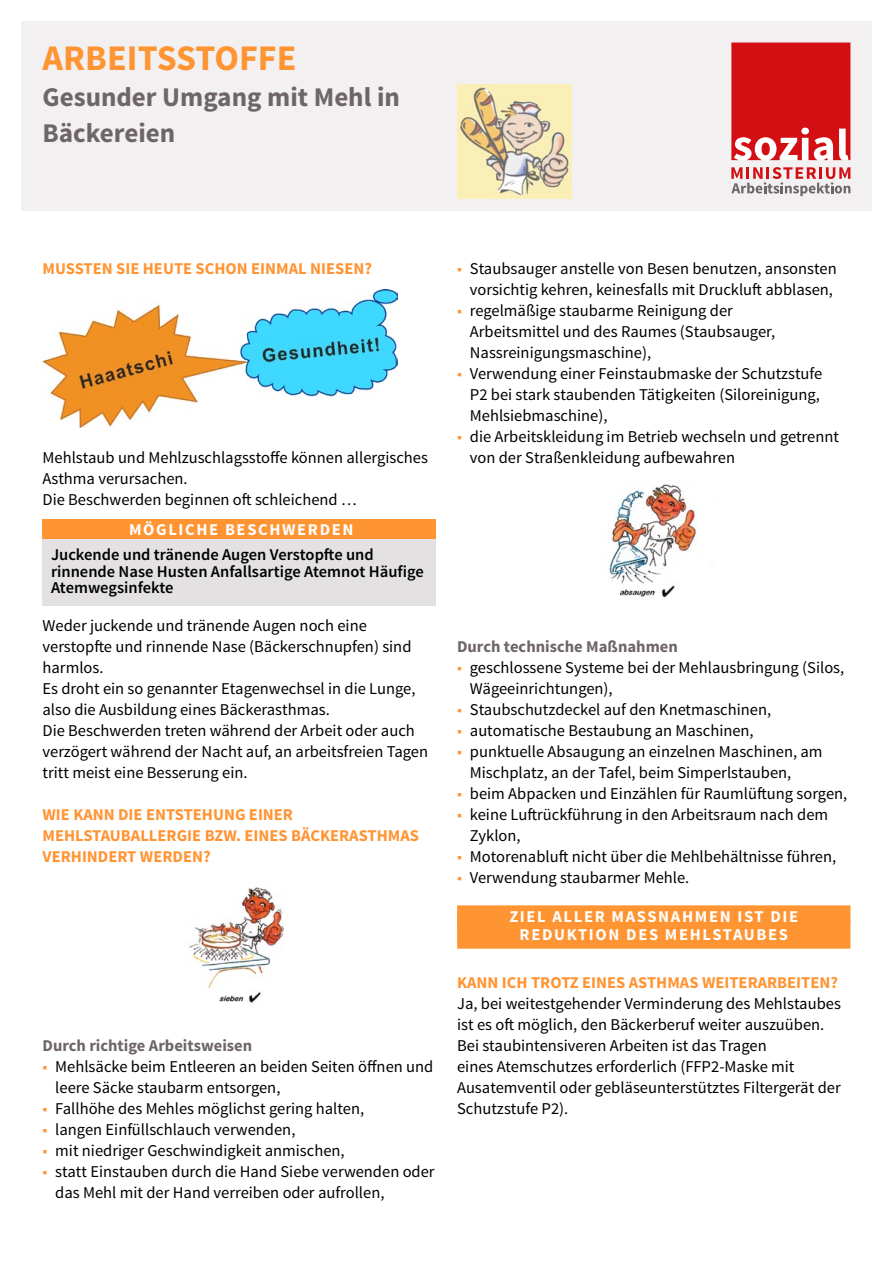
<style>
.page{position:relative;width:893px;height:1263px;background:#fff}
.page>*{position:absolute;margin:0;border:0;box-sizing:border-box;transform-origin:0 0}
.Titel{font:700 36px "Source Sans Pro";color:#ff9433}
.Zusatztitel{font:700 27px/36px "Source Sans Pro";color:#6e6569}
.Fließtext{font:16.5px/21px "Source Sans Pro";color:#000}
.Überschrift{font:700 16.5px/21px "Source Sans Pro";color:#ff9433}
.Info-Box{font:600 16.5px/16.5px "Source Sans Pro";color:#000}
.Überschrift_2{font:700 16.5px "Source Sans Pro";color:#6e6569}
.Wichtig-Box-Absatzli{font:700 16.5px/18px "Source Sans Pro";letter-spacing:.1em;color:#fff;text-align:center}
.Wichtig-Box-Überschr{font:700 16.5px "Source Sans Pro";letter-spacing:.1em;color:#fff}
.s1{color:#ff9433}
</style>
<div class="page">
<div style="left:21px;top:21px;width:851px;height:190px;background:#f2f0f1"></div>
<svg style="left:731px;top:43px;width:119px;height:117px;background:#d82a2e"></svg>
<svg style="left:731px;top:167px;width:119px;height:29px"></svg>
<img style="left:457px;top:85px;width:114px;height:114px">
<div style="left:43px;top:519px;width:393px;height:20px;background:#ff9433"></div>
<div style="left:43px;top:539px;width:393px;height:67px;background:#e4e1e3"></div>
<img style="left:43px;top:290px;width:355px;height:138px">
<img style="left:189px;top:881px;width:95px;height:122px">
<div style="left:457px;top:905px;width:393px;height:17px;background:#ff9433"></div>
<div style="left:457px;top:919px;width:393px;height:30px;background:#ff9433"></div>
<img style="left:608px;top:484px;width:89px;height:114px">
<h1 class="Titel" style="left:43px;top:34px;width:256px">ARBEITSSTOFFE</h1>
<h2 class="Zusatztitel" style="left:43px;top:80px;width:359px">Gesunder Umgang mit Mehl in<br>Bäckereien</h2>
<h1 class="Überschrift" style="left:43px;top:258px;width:331px">MUSSTEN SIE HEUTE SCHON EINMAL NIESEN?</h1>
<p class="Fließtext" style="left:43px;top:447px;width:387px">Mehlstaub und Mehlzuschlagsstoffe können allergisches<br>Asthma verursachen.</p>
<p class="Fließtext" style="left:43px;top:489px;width:316px">Die Beschwerden beginnen oft schleichend …</p>
<p class="Wichtig-Box-Überschr" style="left:129px;top:519px;width:226px">MÖGLICHE BESCHWERDEN</p>
<p class="Info-Box" style="left:51px;top:547px;width:374px">Juckende und tränende Augen Verstopfte und rinnende Nase Husten Anfallsartige Atemnot Häufige<br>Atemwegsinfekte</p>
<p class="Fließtext" style="left:43px;top:615px;width:370px">Weder juckende und tränende Augen noch eine verstopfte und rinnende Nase (Bäckerschnupfen) sind harmlos.</p>
<p class="Fließtext" style="left:43px;top:678px;width:374px">Es droht ein so genannter Etagenwechsel in die Lunge, also die Ausbildung eines Bäckerasthmas.</p>
<p class="Fließtext" style="left:43px;top:720px;width:387px">Die Beschwerden treten während der Arbeit oder auch verzögert während der Nacht auf, an arbeitsfreien Tagen tritt meist eine Besserung ein.</p>
<h1 class="Überschrift" style="left:43px;top:804px;width:378px">WIE KANN DIE ENTSTEHUNG EINER<br>MEHLSTAUBALLERGIE BZW. EINES BÄCKERASTHMAS<br>VERHINDERT WERDEN?</h1>
<h2 class="Überschrift_2" style="left:43px;top:1034px;width:211px">Durch richtige Arbeitsweisen</h2>
<p class="Fließtext" style="left:55px;top:1056px;width:380px;text-indent:-13px"><span class="s1">■</span> Mehlsäcke beim Entleeren an beiden Seiten öffnen und leere Säcke staubarm entsorgen,</p>
<p class="Fließtext" style="left:43px;top:1098px;width:323px"><span class="s1">■</span> Fallhöhe des Mehles möglichst gering halten,</p>
<p class="Fließtext" style="left:43px;top:1119px;width:254px"><span class="s1">■</span> langen Einfüllschlauch verwenden,</p>
<p class="Fließtext" style="left:43px;top:1140px;width:304px"><span class="s1">■</span> mit niedriger Geschwindigkeit anmischen,</p>
<p class="Fließtext" style="left:55px;top:1161px;width:381px;text-indent:-13px"><span class="s1">■</span> statt Einstauben durch die Hand Siebe verwenden oder das Mehl mit der Hand verreiben oder aufrollen,</p>
<p class="Fließtext" style="left:457px;top:258px;width:381px;text-align:center"><span class="s1">■</span> Staubsauger anstelle von Besen benutzen, ansonsten vorsichtig kehren, keinesfalls mit Druckluft abblasen,</p>
<p class="Fließtext" style="left:470px;top:300px;width:307px;text-indent:-13px"><span class="s1">■</span> regelmäßige staubarme Reinigung der<br>Arbeitsmittel und des Raumes (Staubsauger,<br>Nassreinigungsmaschine),</p>
<p class="Fließtext" style="left:470px;top:363px;width:354px;text-indent:-13px"><span class="s1">■</span> Verwendung einer Feinstaubmaske der Schutzstufe<br>P2 bei stark staubenden Tätigkeiten (Siloreinigung,<br>Mehlsiebmaschine),</p>
<p class="Fließtext" style="left:470px;top:426px;width:371px;text-indent:-13px"><span class="s1">■</span> die Arbeitskleidung im Betrieb wechseln und getrennt von der Straßenkleidung aufbewahren</p>
<h2 class="Überschrift_2" style="left:457px;top:635px;width:222px">Durch technische Maßnahmen</h2>
<p class="Fließtext" style="left:470px;top:657px;width:376px;text-indent:-13px"><span class="s1">■</span> geschlossene Systeme bei der Mehlausbringung (Silos,<br>Wägeeinrichtungen),</p>
<p class="Fließtext" style="left:457px;top:699px;width:316px"><span class="s1">■</span> Staubschutzdeckel auf den Knetmaschinen,</p>
<p class="Fließtext" style="left:457px;top:720px;width:298px"><span class="s1">■</span> automatische Bestaubung an Maschinen,</p>
<p class="Fließtext" style="left:470px;top:741px;width:354px;text-indent:-13px"><span class="s1">■</span> punktuelle Absaugung an einzelnen Maschinen, am<br>Mischplatz, an der Tafel, beim Simperlstauben,</p>
<p class="Fließtext" style="left:457px;top:783px;width:392px"><span class="s1">■</span> beim Abpacken und Einzählen für Raumlüftung sorgen,</p>
<p class="Fließtext" style="left:470px;top:804px;width:360px;text-indent:-13px"><span class="s1">■</span> keine Luftrückführung in den Arbeitsraum nach dem<br>Zyklon,</p>
<p class="Fließtext" style="left:457px;top:846px;width:381px"><span class="s1">■</span> Motorenabluft nicht über die Mehlbehältnisse führen,</p>
<p class="Fließtext" style="left:457px;top:867px;width:234px"><span class="s1">■</span> Verwendung staubarmer Mehle.</p>
<p class="Wichtig-Box-Absatzli" style="left:509px;top:908px;width:290px">ZIEL ALLER MASSNAHMEN IST DIE<br>REDUKTION DES MEHLSTAUBES</p>
<h1 class="Überschrift" style="left:457px;top:972px;width:382px">KANN ICH TROTZ EINES ASTHMAS WEITERARBEITEN?</h1>
<p class="Fließtext" style="left:457px;top:993px;width:385px">Ja, bei weitestgehender Verminderung des Mehlstaubes ist es oft möglich, den Bäckerberuf weiter auszuüben.</p>
<p class="Fließtext" style="left:457px;top:1035px;width:385px">Bei staubintensiveren Arbeiten ist das Tragen<br>eines Atemschutzes erforderlich (FFP2-Maske mit Ausatemventil oder gebläseunterstütztes Filtergerät der Schutzstufe P2).</p>
</div>
